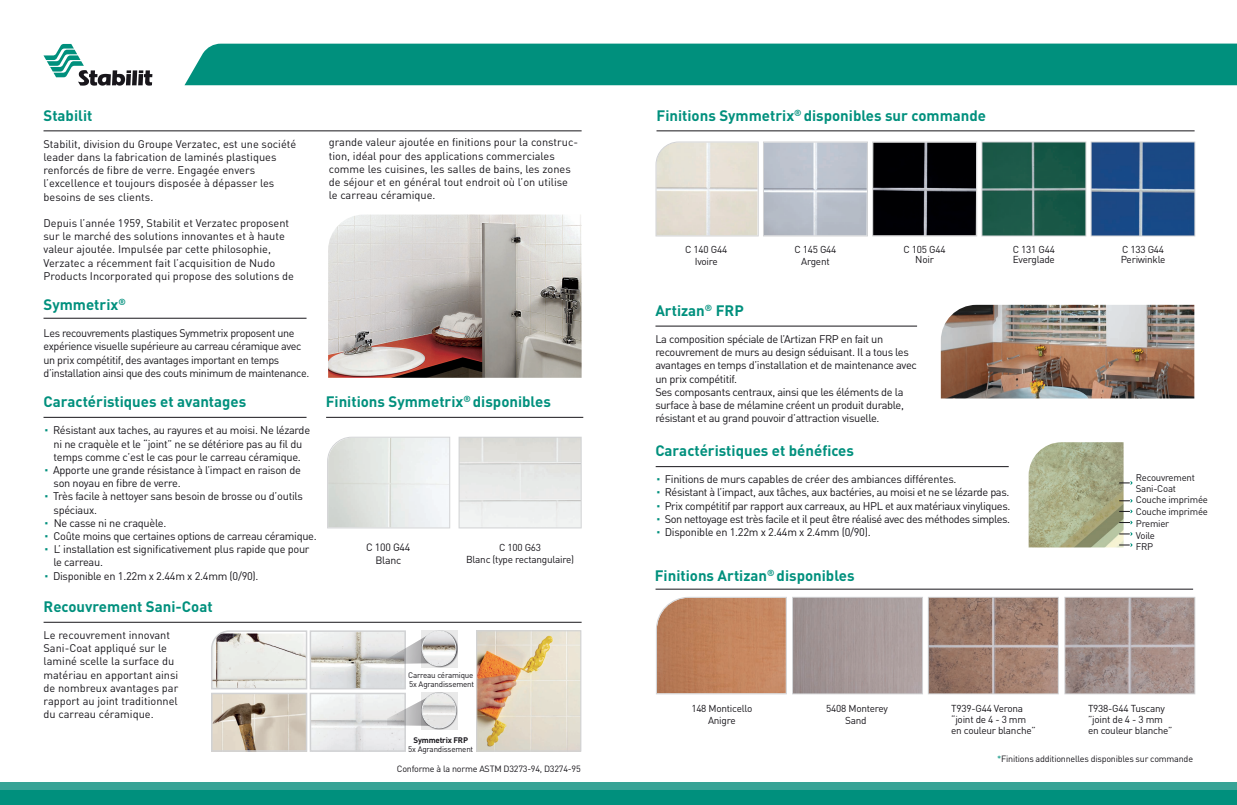
<style>
.page{position:relative;width:1237px;height:805px;background:#fff}
.page>*{position:absolute;margin:0;border:0;box-sizing:border-box;transform-origin:0 0}
.t1{font:700 15px "DIN Pro";color:#00907d}
.t2{font:11px/13.2px "DIN Pro";letter-spacing:-.025em;color:#18161b}
.t3{font:11px/13.2px "DIN Pro";color:#18161b}
.t4{font:10.6px "DIN Pro";letter-spacing:-.025em;color:#18161b}
.t5{font:10px/12px "DIN Pro";letter-spacing:-.025em;color:#18161b;text-align:center}
.t6{font:9.6px/11.5px "DIN Pro";letter-spacing:-.025em;color:#18161b}
.t7{font:9px "DIN Pro";letter-spacing:-.025em;color:#18161b}
.t8{font:8px/9px "DIN Pro";letter-spacing:-.025em;color:#18161b}
.t9{font:700 8px "DIN Pro";letter-spacing:-.025em;color:#18161b}
.s1{font-family:"Arial Unicode MS";font-size:10px;color:#00907d}
.s2{color:#00907d}
</style>
<div class="page">
<div style="left:0;top:782px;width:1237px;height:18px;background:#37a396"></div>
<div style="left:0;top:790px;width:1237px;height:15px;background:#00907d"></div>
<hr style="left:44px;top:131px;width:538px;height:1px;background:#18161b">
<hr style="left:44px;top:318px;width:263px;height:1px;background:#18161b">
<hr style="left:44px;top:417px;width:263px;height:1px;background:#18161b">
<hr style="left:326px;top:417px;width:257px;height:1px;background:#18161b">
<hr style="left:44px;top:622px;width:538px;height:1px;background:#18161b">
<img style="left:478px;top:632px;width:101px;height:118px">
<div style="left:476px;top:630px;width:105px;height:122px;border:1px solid #d1d2d4"></div>
<img style="left:312px;top:695px;width:92px;height:55px">
<div style="left:310px;top:693px;width:96px;height:59px;border:1px solid #d1d2d4"></div>
<svg style="left:421px;top:692px;width:37px;height:38px"></svg>
<svg style="left:387px;top:693px;width:69px;height:36px"></svg>
<img style="left:213px;top:695px;width:92px;height:55px">
<div style="left:211px;top:693px;width:96px;height:59px;border:1px solid #d1d2d4"></div>
<img style="left:312px;top:632px;width:92px;height:55px">
<div style="left:310px;top:630px;width:96px;height:59px;border:1px solid #d1d2d4"></div>
<svg style="left:387px;top:634px;width:34px;height:30px"></svg>
<svg style="left:421px;top:630px;width:37px;height:38px"></svg>
<img style="left:422px;top:631px;width:34px;height:35px">
<div style="left:422px;top:630px;width:34px;height:36px;border:1px solid #edeff0;border-radius:50%"></div>
<svg style="left:211px;top:630px;width:97px;height:60px;background:#e0e0dc"></svg>
<svg style="left:43px;top:44px;width:109px;height:42px"></svg>
<div style="left:184px;top:44px;width:1053px;height:41px;background:#00907d"></div>
<hr style="left:656px;top:131px;width:539px;height:1px;background:#18161b">
<hr style="left:655px;top:326px;width:262px;height:1px;background:#18161b">
<hr style="left:656px;top:466px;width:353px;height:1px;background:#18161b">
<hr style="left:656px;top:589px;width:537px;height:1px;background:#18161b">
<img style="left:1029px;top:442px;width:94px;height:105px">
<svg style="left:1119px;top:480px;width:14px;height:5px"></svg>
<svg style="left:1119px;top:498px;width:14px;height:5px"></svg>
<svg style="left:1119px;top:509px;width:14px;height:5px"></svg>
<svg style="left:1119px;top:520px;width:14px;height:5px"></svg>
<svg style="left:1119px;top:532px;width:14px;height:4px"></svg>
<svg style="left:1119px;top:543px;width:14px;height:4px"></svg>
<img style="left:328px;top:215px;width:254px;height:163px">
<img style="left:941px;top:305px;width:253px;height:93px">
<svg style="left:656px;top:597px;width:539px;height:97px;background:#ad8f82"></svg>
<svg style="left:327px;top:437px;width:123px;height:91px"></svg>
<svg style="left:655px;top:141px;width:540px;height:95px;background:#72858d"></svg>
<svg style="left:459px;top:437px;width:123px;height:91px;background:#e6e7e5"></svg>
<svg style="left:618px;top:43px;width:1px;height:43px"></svg>
<h1 class="t1" style="left:44px;top:105px;width:50px">Stabilit</h1>
<p class="t3" style="left:44px;top:137px;width:254px">Stabilit, division du Groupe Verzatec, est une société leader dans la fabrication de laminés plastiques renforcés de fibre de verre. Engagée envers l’excellence et toujours disposée à dépasser les besoins de ses clients.</p>
<p class="t3" style="left:44px;top:216px;width:252px">Depuis l’année 1959, Stabilit et Verzatec proposent sur le marché des solutions innovantes et à haute valeur ajoutée. Impulsée par cette philosophie, Verzatec a récemment fait l’acquisition de Nudo Products Incorporated qui propose des solutions de</p>
<h1 class="t1" style="left:44px;top:294px;width:84px">Symmetrix<sup>®</sup></h1>
<p class="t2" style="left:44px;top:326px;width:267px">Les recouvrements plastiques Symmetrix proposent une expérience visuelle supérieure au carreau céramique avec un prix compétitif, des avantages important en temps d’installation ainsi que des couts minimum de maintenance.</p>
<h1 class="t1" style="left:44px;top:392px;width:204px">Caractéristiques et avantages</h1>
<p class="t2" style="left:44px;top:423px;width:268px;text-align:center"><span class="s1">▪</span> Résistant aux taches, au rayures et au moisi. Ne lézarde ni ne craquèle et le “joint” ne se détériore pas au fil du temps comme c’est le cas pour le carreau céramique.</p>
<p class="t2" style="left:54px;top:463px;width:249px;text-indent:-10px"><span class="s1">▪</span> Apporte une grande résistance à l’impact en raison de son noyau en fibre de verre.</p>
<p class="t2" style="left:54px;top:489px;width:251px;text-indent:-10px"><span class="s1">▪</span> Très facile à nettoyer sans besoin de brosse ou d’outils spéciaux.</p>
<p class="t2" style="left:44px;top:516px;width:124px"><span class="s1">▪</span> Ne casse ni ne craquèle.</p>
<p class="t2" style="left:44px;top:529px;width:275px"><span class="s1">▪</span> Coûte moins que certaines options de carreau céramique.</p>
<p class="t2" style="left:54px;top:542px;width:258px;text-indent:-10px"><span class="s1">▪</span> L’ installation est significativement plus rapide que pour le carreau.</p>
<p class="t2" style="left:44px;top:569px;width:217px"><span class="s1">▪</span> Disponible en 1.22m x 2.44m x 2.4mm (0/90).</p>
<h1 class="t1" style="left:44px;top:596px;width:171px">Recouvrement Sani-Coat</h1>
<p class="t3" style="left:44px;top:628px;width:136px">Le recouvrement innovant<br>Sani-Coat appliqué sur le laminé scelle la surface du matériau en apportant ainsi de nombreux avantages par rapport au joint traditionnel du carreau céramique.</p>
<p class="t3" style="left:329px;top:135px;width:251px">grande valeur ajoutée en finitions pour la construc&shy;tion, idéal pour des applications commerciales comme les cuisines, les salles de bains, les zones de séjour et en général tout endroit où l’on utilise le carreau céramique.</p>
<h1 class="t1" style="left:326px;top:392px;width:227px">Finitions Symmetrix<sup>®</sup> disponibles</h1>
<h1 class="t1" style="left:656px;top:105px;width:331px">Finitions Symmetrix<sup>®</sup> disponibles sur commande</h1>
<p class="t5" style="left:685px;top:243px;width:44px">C 140 G44<br>Ivoire</p>
<p class="t5" style="left:794px;top:243px;width:44px">C 145 G44<br>Argent</p>
<p class="t5" style="left:904px;top:244px;width:44px;line-height:10px">C 105 G44<br>Noir</p>
<p class="t5" style="left:1013px;top:244px;width:44px;line-height:10px;text-align:left">C 131 G44<br>Everglade</p>
<h1 class="t1" style="left:655px;top:300px;width:90px">Artizan<sup>®</sup> FRP</h1>
<p class="t2" style="left:655px;top:332px;width:263px">La composition spéciale de l’Artizan FRP en fait un recouvrement de murs au design séduisant. Il a tous les avantages en temps d’installation et de maintenance avec un prix compétitif.<br>Ses composants centraux, ainsi que les éléments de la surface à base de mélamine créent un produit durable, résistant et au grand pouvoir d’attraction visuelle.</p>
<h1 class="t1" style="left:655px;top:440px;width:200px">Caractéristiques et bénéfices</h1>
<p class="t2" style="left:655px;top:472px;width:303px"><span class="s1">▪</span> Finitions de murs capables de créer des ambiances différentes.</p>
<p class="t2" style="left:655px;top:485px;width:356px"><span class="s1">▪</span> Résistant à l’impact, aux tâches, aux bactéries, au moisi et ne se lézarde pas.</p>
<p class="t2" style="left:655px;top:498px;width:357px"><span class="s1">▪</span> Prix compétitif par rapport aux carreaux, au HPL et aux matériaux vinyliques.</p>
<p class="t2" style="left:655px;top:512px;width:356px"><span class="s1">▪</span> Son nettoyage est très facile et il peut être réalisé avec des méthodes simples.</p>
<p class="t2" style="left:655px;top:525px;width:217px"><span class="s1">▪</span> Disponible en 1.22m x 2.44m x 2.4mm (0/90).</p>
<p class="t5" style="left:1121px;top:244px;width:46px;line-height:10px;text-align:left">C 133 G44<br>Periwinkle</p>
<p class="t6" style="left:1136px;top:471px;width:74px">Recouvrement<br>Sani-Coat<br>Couche imprimée<br>Couche imprimée<br>Premier<br>Voile</p>
<p class="t4" style="left:366px;top:540px;width:46px">C 100 G44</p>
<p class="t6" style="left:1136px;top:541px;width:19px">FRP</p>
<p class="t4" style="left:375px;top:553px;width:27px">Blanc</p>
<p class="t5" style="left:466px;top:541px;width:110px">C 100 G63<br>Blanc (type rectangulaire)</p>
<p class="t8" style="left:408px;top:670px;width:68px">Carreau céramique<br>5x Agrandissement</p>
<p class="t9" style="left:414px;top:735px;width:56px">Symmetrix FRP</p>
<p class="t8" style="left:408px;top:744px;width:66px">5x Agrandissement</p>
<p class="t7" style="left:397px;top:762px;width:185px">Conforme à la norme ASTM D3273-94, D3274-95</p>
<h1 class="t1" style="left:655px;top:565px;width:201px">Finitions Artizan<sup>®</sup> disponibles</h1>
<p class="t5" style="left:691px;top:702px;width:63px">148 Monticello<br>Anigre</p>
<p class="t5" style="left:951px;top:702px;width:86px;line-height:11px;text-align:left">T939-G44 Verona “joint de 4 - 3 mm en couleur blanche”</p>
<p class="t5" style="left:826px;top:702px;width:63px">5408 Monterey<br>Sand</p>
<p class="t5" style="left:1088px;top:702px;width:86px;line-height:11px;text-align:left">T938-G44 Tuscany ”joint de 4 - 3 mm en couleur blanche”</p>
<p class="t7" style="left:997px;top:752px;width:198px"><span class="s2">*</span>Finitions additionnelles disponibles sur commande</p>
</div>
